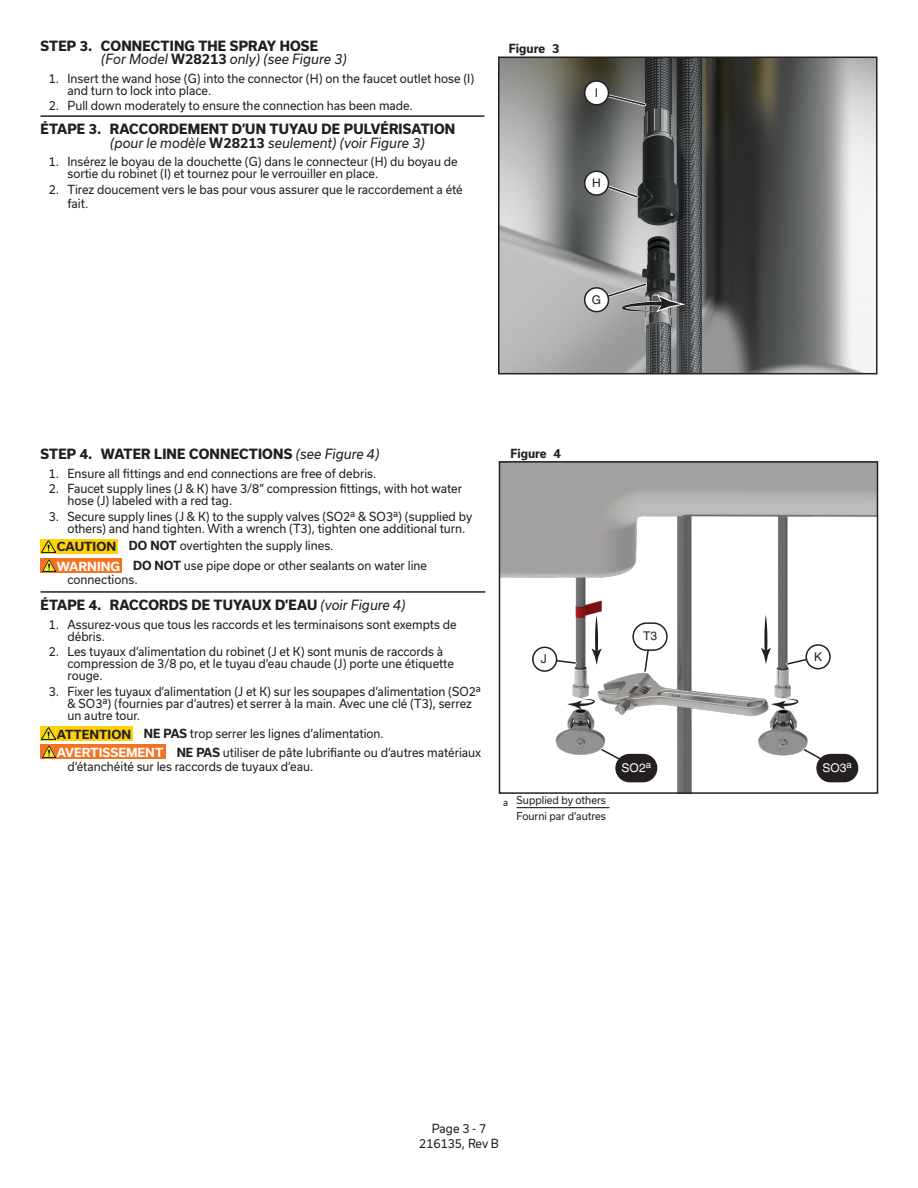
<style>
.page{position:relative;width:918px;height:1188px;background:#fff}
.page>*{position:absolute;margin:0;border:0;box-sizing:border-box;transform-origin:0 0}
.t1{font:800 13.5px/13.5px "Usual";letter-spacing:.015em;color:#231f20;scale:.95 1}
.Notices_Important_Wa{font:12px/12px "Usual";color:#231f20;scale:.95 1}
.t2{font:700 12px "Usual";color:#fff}
.t3{font:700 12px "Usual";color:#231f20}
.t4{font:700 12px "Usual";color:#231f20;scale:.95 1}
.t5{font:12px "Helvetica LT Std";color:#231f20}
.t6{font:12px "Helvetica LT Std";color:#fff}
.t7{font:10.5px "Usual";color:#231f20;scale:.95 1}
.t8{font:9.6px "Helvetica LT Std";color:#fff}
.s1{font-weight:400;font-style:italic}
.s2{font-weight:700}
</style>
<div class="page">
<hr style="left:40px;top:115px;width:444px;height:2px;background:#231f20">
<hr style="left:40px;top:591px;width:445px;height:2px;background:#231f20">
<div style="left:40px;top:539px;width:78px;height:14px;background:#ffd107"></div>
<svg style="left:42px;top:540px;width:13px;height:12px"></svg>
<div style="left:40px;top:559px;width:82px;height:14px;background:#f37321"></div>
<img style="left:42px;top:560px;width:14px;height:12px">
<div style="left:40px;top:726px;width:93px;height:14px;background:#ffd107"></div>
<svg style="left:42px;top:727px;width:13px;height:12px"></svg>
<div style="left:40px;top:745px;width:126px;height:14px;background:#f37321"></div>
<img style="left:42px;top:746px;width:14px;height:12px">
<img style="left:501px;top:60px;width:374px;height:311px">
<div style="left:585px;top:288px;width:23px;height:24px;background:#fff;border-radius:50%"></div>
<div style="left:584px;top:287px;width:25px;height:25px;border:2px solid #231f20;border-radius:50%"></div>
<svg style="left:593px;top:89px;width:56px;height:19px"></svg>
<div style="left:585px;top:81px;width:23px;height:24px;background:#fff;border-radius:50%"></div>
<div style="left:584px;top:80px;width:25px;height:26px;border:2px solid #231f20;border-radius:50%"></div>
<svg style="left:593px;top:179px;width:48px;height:22px"></svg>
<div style="left:585px;top:171px;width:23px;height:24px;background:#fff;border-radius:50%"></div>
<div style="left:584px;top:171px;width:25px;height:25px;border:2px solid #231f20;border-radius:50%"></div>
<svg style="left:593px;top:281px;width:93px;height:31px;background:#8c8c8d"></svg>
<div style="left:498px;top:57px;width:380px;height:317px;border:2px solid #231f20"></div>
<hr style="left:517px;top:807px;width:93px;height:1px;background:#231f20">
<img style="left:502px;top:464px;width:373px;height:327px">
<svg style="left:592px;top:615px;width:10px;height:50px"></svg>
<svg style="left:784px;top:653px;width:28px;height:15px"></svg>
<div style="left:806px;top:645px;width:24px;height:24px;background:#fff;border-radius:50%"></div>
<div style="left:806px;top:644px;width:25px;height:25px;border:2px solid #231f20;border-radius:50%"></div>
<svg style="left:555px;top:656px;width:24px;height:10px"></svg>
<div style="left:533px;top:647px;width:24px;height:24px;background:#fff;border-radius:50%"></div>
<div style="left:532px;top:647px;width:25px;height:25px;border:2px solid #231f20;border-radius:50%"></div>
<svg style="left:761px;top:615px;width:10px;height:49px"></svg>
<svg style="left:771px;top:699px;width:27px;height:10px"></svg>
<svg style="left:567px;top:699px;width:28px;height:10px"></svg>
<svg style="left:642px;top:651px;width:11px;height:24px"></svg>
<div style="left:633px;top:623px;width:34px;height:27px;background:#fff;border-radius:14px"></div>
<div style="left:632px;top:622px;width:36px;height:29px;border:2px solid #231f20;border-radius:14px"></div>
<svg style="left:800px;top:746px;width:41px;height:26px"></svg>
<div style="left:817px;top:755px;width:41px;height:27px;background:#231f20;border-radius:14px"></div>
<div style="left:816px;top:754px;width:42px;height:28px;border:2px solid #231f20;border-radius:14px"></div>
<svg style="left:598px;top:746px;width:42px;height:26px"></svg>
<div style="left:616px;top:755px;width:41px;height:27px;background:#231f20;border-radius:14px"></div>
<div style="left:615px;top:754px;width:42px;height:28px;border:2px solid #231f20;border-radius:14px"></div>
<div style="left:499px;top:461px;width:379px;height:333px;border:2px solid #231f20"></div>
<p class="t1" style="left:101px;top:39px;width:260px;text-indent:-61px">Step 3. CONNECTING THE SPRAY HOSE<br><span class="s1">(For Model</span> <span class="s2">W28213</span> <span class="s1">only) (see Figure 3)</span></p>
<p class="Notices_Important_Wa" style="left:68px;top:72px;width:430px;text-indent:-19px">1. Insert the wand hose (G) into the connector (H) on the faucet outlet hose (I) and turn to lock into place.</p>
<p class="Notices_Important_Wa" style="left:49px;top:100px;width:385px">2. Pull down moderately to ensure the connection has been made.</p>
<p class="t1" style="left:110px;top:122px;width:365px;text-indent:-70px">ÉTAPE 3. RACCORDEMENT D’UN TUYAU DE PULVÉRISATION <span class="s1">(pour le modèle</span> <span class="s2">W28213</span> <span class="s1">seulement) (voir Figure 3)</span></p>
<p class="Notices_Important_Wa" style="left:68px;top:156px;width:412px;text-indent:-19px">1. Insérez le boyau de la douchette (G) dans le connecteur (H) du boyau de sortie du robinet (I) et tournez pour le verrouiller en place.</p>
<p class="Notices_Important_Wa" style="left:68px;top:182px;width:418px;line-height:14.2px;text-indent:-19px">2. Tirez doucement vers le bas pour vous assurer que le raccordement a été fait.</p>
<p class="t4" style="left:509px;top:42px;width:55px">Figure 3</p>
<p class="t5" style="left:595px;top:86px;width:5px">I</p>
<p class="t5" style="left:592px;top:176px;width:10px">H</p>
<p class="t5" style="left:592px;top:292px;width:11px">G</p>
<p class="t1" style="left:40px;top:447px;width:358px">Step 4. WATE R LINE CONNECTIONS <span class="s1">(see Figure 4)</span></p>
<p class="Notices_Important_Wa" style="left:49px;top:467px;width:346px">1. Ensure all fittings and end connections are free of debris.</p>
<p class="Notices_Important_Wa" style="left:68px;top:483px;width:417px;text-indent:-19px">2. Faucet supply lines (J &amp; K) have 3/8” compression fittings, with hot water hose (J) labeled with a red tag.</p>
<p class="Notices_Important_Wa" style="left:68px;top:510px;width:428px;text-indent:-19px">3. Secure supply lines (J &amp; K) to the supply valves (SO2<sup>a</sup> &amp; SO3<sup>a</sup>) (supplied by others) and hand tighten. With a wrench (T3), tighten one additional turn.</p>
<p class="t3" style="left:57px;top:540px;width:61px">CAUTION</p>
<p class="Notices_Important_Wa" style="left:129px;top:540px;width:217px"><span class="s2">DO NOT</span> overtighten the supply lines.</p>
<p class="t2" style="left:57px;top:559px;width:65px">WARNING</p>
<p class="Notices_Important_Wa" style="left:68px;top:558px;width:380px;line-height:14.2px;text-indent:66px"><span class="s2">DO NOT</span> use pipe dope or other sealants on water line connections.</p>
<p class="t1" style="left:40px;top:598px;width:386px">ÉTAPE 4. RACCORDS DE TUYAUX D’EAU <span class="s1">(voir Figure 4)</span></p>
<p class="Notices_Important_Wa" style="left:68px;top:618px;width:411px;text-indent:-19px">1. Assurez-vous que tous les raccords et les terminaisons sont exempts de débris.</p>
<p class="Notices_Important_Wa" style="left:68px;top:646px;width:408px;text-indent:-19px">2. Les tuyaux d’alimentation du robinet (J et K) sont munis de raccords à compression de 3/8 po, et le tuyau d’eau chaude (J) porte une étiquette rouge.</p>
<p class="Notices_Important_Wa" style="left:68px;top:685px;width:437px;text-indent:-19px">3. Fixer les tuyaux d’alimentation (J et K) sur les soupapes d’alimentation (SO2<sup>a </sup>&amp; SO3<sup>a</sup>) (fournies par d’autres) et serrer à la main. Avec une clé (T3), serrez un autre tour.</p>
<p class="t3" style="left:57px;top:727px;width:76px">ATTENTION</p>
<p class="Notices_Important_Wa" style="left:144px;top:727px;width:254px"><span class="s2">NE PAS</span> trop serrer les lignes d’alimentation.</p>
<p class="t2" style="left:57px;top:745px;width:108px">AVERTISSEMENT</p>
<p class="Notices_Important_Wa" style="left:68px;top:746px;width:437px;line-height:14.2px;text-indent:109px"><span class="s2">NE PAS</span> utiliser de pâte lubrifiante ou d’autres matériaux d’étanchéité sur les raccords de tuyaux d’eau.</p>
<p class="t4" style="left:510px;top:447px;width:55px">Figure 4</p>
<p class="t5" style="left:643px;top:629px;width:16px">T3</p>
<p class="t5" style="left:541px;top:652px;width:7px">J</p>
<p class="t5" style="left:814px;top:649px;width:10px">K</p>
<p class="t7" style="left:503px;top:794px;width:110px"><sub>a</sub> Supplied by others</p>
<p class="t7" style="left:517px;top:810px;width:96px">Fourni par d’autres</p>
<p class="t6" style="left:622px;top:761px;width:31px">SO2<sup>a</sup></p>
<p class="t8" style="left:847px;top:759px;width:7px">a</p>
<p class="t6" style="left:823px;top:761px;width:26px">SO3</p>
<p class="Notices_Important_Wa" style="left:419px;top:1121px;width:85px;line-height:14.7px;text-align:center">Page 3 - 7<br>216135, Rev B</p>
</div>
